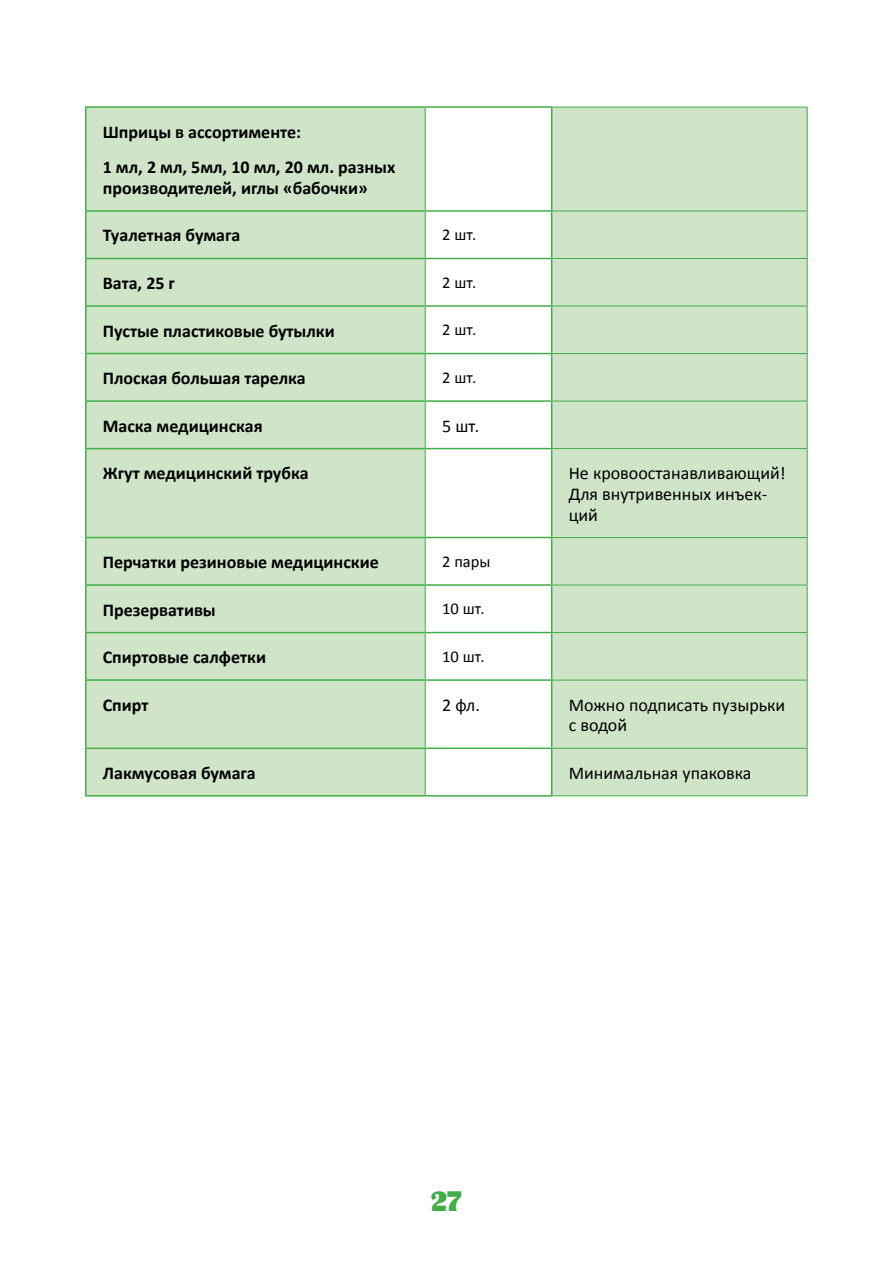
<style>
.page{position:relative;width:893px;height:1263px;background:#fff}
.page>*{position:absolute;margin:0;border:0;box-sizing:border-box;transform-origin:0 0}
.t1{font:31.5px "Binner Di";color:#41ad49}
.t2{font:700 18px/35.7px "Calibri";color:#000}
.t3{font:18px/20.7px "Calibri";color:#000}
.t4{font:16.5px "Calibri";color:#000}
</style>
<div class="page">
<div style="left:87px;top:108px;width:720px;height:687px;background:#d0e4c8"></div>
<svg style="left:426px;top:108px;width:125px;height:687px"></svg>
<hr style="left:425px;top:108px;width:1px;height:102px;background:#41ad49">
<hr style="left:425px;top:212px;width:1px;height:46px;background:#41ad49">
<hr style="left:425px;top:259px;width:1px;height:46px;background:#41ad49">
<hr style="left:425px;top:307px;width:1px;height:46px;background:#41ad49">
<hr style="left:425px;top:354px;width:1px;height:46px;background:#41ad49">
<hr style="left:425px;top:402px;width:1px;height:46px;background:#41ad49">
<hr style="left:425px;top:449px;width:1px;height:88px;background:#41ad49">
<hr style="left:425px;top:538px;width:1px;height:46px;background:#41ad49">
<hr style="left:425px;top:586px;width:1px;height:46px;background:#41ad49">
<hr style="left:425px;top:633px;width:1px;height:46px;background:#41ad49">
<hr style="left:425px;top:681px;width:1px;height:66px;background:#41ad49">
<hr style="left:425px;top:749px;width:1px;height:46px;background:#41ad49">
<hr style="left:85px;top:106px;width:340px;height:2px;background:#41ad49">
<hr style="left:85px;top:108px;width:2px;height:102px;background:#41ad49">
<hr style="left:425px;top:106px;width:127px;height:2px;background:#41ad49">
<hr style="left:85px;top:210px;width:340px;height:2px;background:#41ad49">
<hr style="left:85px;top:212px;width:2px;height:46px;background:#41ad49">
<hr style="left:425px;top:210px;width:127px;height:2px;background:#41ad49">
<hr style="left:85px;top:258px;width:340px;height:1px;background:#41ad49">
<hr style="left:85px;top:259px;width:2px;height:46px;background:#41ad49">
<hr style="left:425px;top:258px;width:127px;height:1px;background:#41ad49">
<hr style="left:85px;top:305px;width:340px;height:2px;background:#41ad49">
<hr style="left:85px;top:307px;width:2px;height:46px;background:#41ad49">
<hr style="left:425px;top:305px;width:127px;height:2px;background:#41ad49">
<hr style="left:85px;top:353px;width:340px;height:1px;background:#41ad49">
<hr style="left:85px;top:354px;width:2px;height:46px;background:#41ad49">
<hr style="left:425px;top:353px;width:127px;height:1px;background:#41ad49">
<hr style="left:85px;top:400px;width:340px;height:2px;background:#41ad49">
<hr style="left:85px;top:402px;width:2px;height:46px;background:#41ad49">
<hr style="left:425px;top:400px;width:127px;height:2px;background:#41ad49">
<hr style="left:85px;top:448px;width:340px;height:1px;background:#41ad49">
<hr style="left:85px;top:449px;width:2px;height:88px;background:#41ad49">
<hr style="left:425px;top:448px;width:127px;height:1px;background:#41ad49">
<hr style="left:85px;top:537px;width:340px;height:1px;background:#41ad49">
<hr style="left:85px;top:538px;width:2px;height:46px;background:#41ad49">
<hr style="left:425px;top:537px;width:127px;height:1px;background:#41ad49">
<hr style="left:85px;top:584px;width:340px;height:2px;background:#41ad49">
<hr style="left:85px;top:586px;width:2px;height:46px;background:#41ad49">
<hr style="left:425px;top:584px;width:127px;height:2px;background:#41ad49">
<hr style="left:85px;top:632px;width:340px;height:1px;background:#41ad49">
<hr style="left:85px;top:633px;width:2px;height:46px;background:#41ad49">
<hr style="left:425px;top:632px;width:127px;height:1px;background:#41ad49">
<hr style="left:85px;top:679px;width:340px;height:2px;background:#41ad49">
<hr style="left:85px;top:681px;width:2px;height:66px;background:#41ad49">
<hr style="left:425px;top:679px;width:127px;height:2px;background:#41ad49">
<hr style="left:85px;top:747px;width:340px;height:2px;background:#41ad49">
<hr style="left:85px;top:749px;width:2px;height:46px;background:#41ad49">
<hr style="left:425px;top:747px;width:127px;height:2px;background:#41ad49">
<hr style="left:85px;top:795px;width:340px;height:1px;background:#41ad49">
<hr style="left:425px;top:795px;width:127px;height:1px;background:#41ad49">
<hr style="left:551px;top:108px;width:1px;height:102px;background:#41ad49">
<hr style="left:551px;top:212px;width:1px;height:46px;background:#41ad49">
<hr style="left:551px;top:259px;width:1px;height:46px;background:#41ad49">
<hr style="left:551px;top:307px;width:1px;height:46px;background:#41ad49">
<hr style="left:551px;top:354px;width:1px;height:46px;background:#41ad49">
<hr style="left:551px;top:402px;width:1px;height:46px;background:#41ad49">
<hr style="left:551px;top:449px;width:1px;height:88px;background:#41ad49">
<hr style="left:551px;top:538px;width:1px;height:46px;background:#41ad49">
<hr style="left:551px;top:586px;width:1px;height:46px;background:#41ad49">
<hr style="left:551px;top:633px;width:1px;height:46px;background:#41ad49">
<hr style="left:551px;top:681px;width:1px;height:66px;background:#41ad49">
<hr style="left:551px;top:749px;width:1px;height:46px;background:#41ad49">
<hr style="left:807px;top:107px;width:1px;height:104px;background:#41ad49">
<hr style="left:807px;top:211px;width:1px;height:47px;background:#41ad49">
<hr style="left:807px;top:259px;width:1px;height:47px;background:#41ad49">
<hr style="left:807px;top:306px;width:1px;height:47px;background:#41ad49">
<hr style="left:807px;top:354px;width:1px;height:47px;background:#41ad49">
<hr style="left:807px;top:401px;width:1px;height:47px;background:#41ad49">
<hr style="left:807px;top:449px;width:1px;height:88px;background:#41ad49">
<hr style="left:807px;top:538px;width:1px;height:47px;background:#41ad49">
<hr style="left:807px;top:585px;width:1px;height:47px;background:#41ad49">
<hr style="left:807px;top:633px;width:1px;height:47px;background:#41ad49">
<hr style="left:807px;top:680px;width:1px;height:68px;background:#41ad49">
<hr style="left:807px;top:749px;width:1px;height:46px;background:#41ad49">
<hr style="left:552px;top:107px;width:256px;height:1px;background:#41ad49">
<hr style="left:552px;top:211px;width:256px;height:1px;background:#41ad49">
<hr style="left:552px;top:258px;width:256px;height:1px;background:#41ad49">
<hr style="left:552px;top:306px;width:256px;height:1px;background:#41ad49">
<hr style="left:552px;top:353px;width:256px;height:1px;background:#41ad49">
<hr style="left:552px;top:401px;width:256px;height:1px;background:#41ad49">
<hr style="left:552px;top:448px;width:256px;height:1px;background:#41ad49">
<hr style="left:552px;top:537px;width:256px;height:1px;background:#41ad49">
<hr style="left:552px;top:585px;width:256px;height:1px;background:#41ad49">
<hr style="left:552px;top:632px;width:256px;height:1px;background:#41ad49">
<hr style="left:552px;top:680px;width:256px;height:1px;background:#41ad49">
<hr style="left:552px;top:748px;width:256px;height:1px;background:#41ad49">
<hr style="left:552px;top:795px;width:256px;height:1px;background:#41ad49">
<p class="t2" style="left:103px;top:114px;width:294px">Шприцы в ассортименте:<br>1 мл, 2 мл, 5мл, 10 мл, 20 мл. разных</p>
<p class="t2" style="left:103px;top:170px;width:267px">производителей, иглы «бабочки»</p>
<p class="t2" style="left:103px;top:218px;width:139px">Туалетная бумага</p>
<p class="t4" style="left:442px;top:224px;width:35px">2 шт.</p>
<p class="t2" style="left:103px;top:265px;width:74px">Вата, 25 г</p>
<p class="t4" style="left:442px;top:272px;width:35px">2 шт.</p>
<p class="t2" style="left:103px;top:313px;width:234px">Пустые пластиковые бутылки</p>
<p class="t4" style="left:442px;top:319px;width:35px">2 шт.</p>
<p class="t2" style="left:103px;top:360px;width:204px">Плоская большая тарелка</p>
<p class="t4" style="left:442px;top:367px;width:35px">2 шт.</p>
<p class="t2" style="left:103px;top:408px;width:161px">Маска медицинская</p>
<p class="t3" style="left:442px;top:415px;width:39px">5 шт.</p>
<p class="t2" style="left:103px;top:455px;width:207px">Жгут медицинский трубка</p>
<p class="t3" style="left:569px;top:463px;width:219px">Не кровоостанавливающий!<br>Для внутривенных инъек&shy;ций</p>
<p class="t2" style="left:103px;top:544px;width:278px">Перчатки резиновые медицинские</p>
<p class="t4" style="left:442px;top:551px;width:50px">2 пары</p>
<p class="t2" style="left:103px;top:592px;width:114px">Презервативы</p>
<p class="t4" style="left:442px;top:598px;width:44px">10 шт.</p>
<p class="t2" style="left:103px;top:639px;width:165px">Спиртовые салфетки</p>
<p class="t4" style="left:442px;top:646px;width:44px">10 шт.</p>
<p class="t2" style="left:103px;top:687px;width:47px">Спирт</p>
<p class="t3" style="left:442px;top:694px;width:39px">2 фл.</p>
<p class="t3" style="left:569px;top:694px;width:218px">Можно подписать пузырьки с водой</p>
<p class="t2" style="left:103px;top:755px;width:154px">Лакмусовая бумага</p>
<p class="t3" style="left:569px;top:762px;width:184px">Минимальная упаковка</p>
<h1 class="t1" style="left:431px;top:1183px;width:32px">27</h1>
</div>
